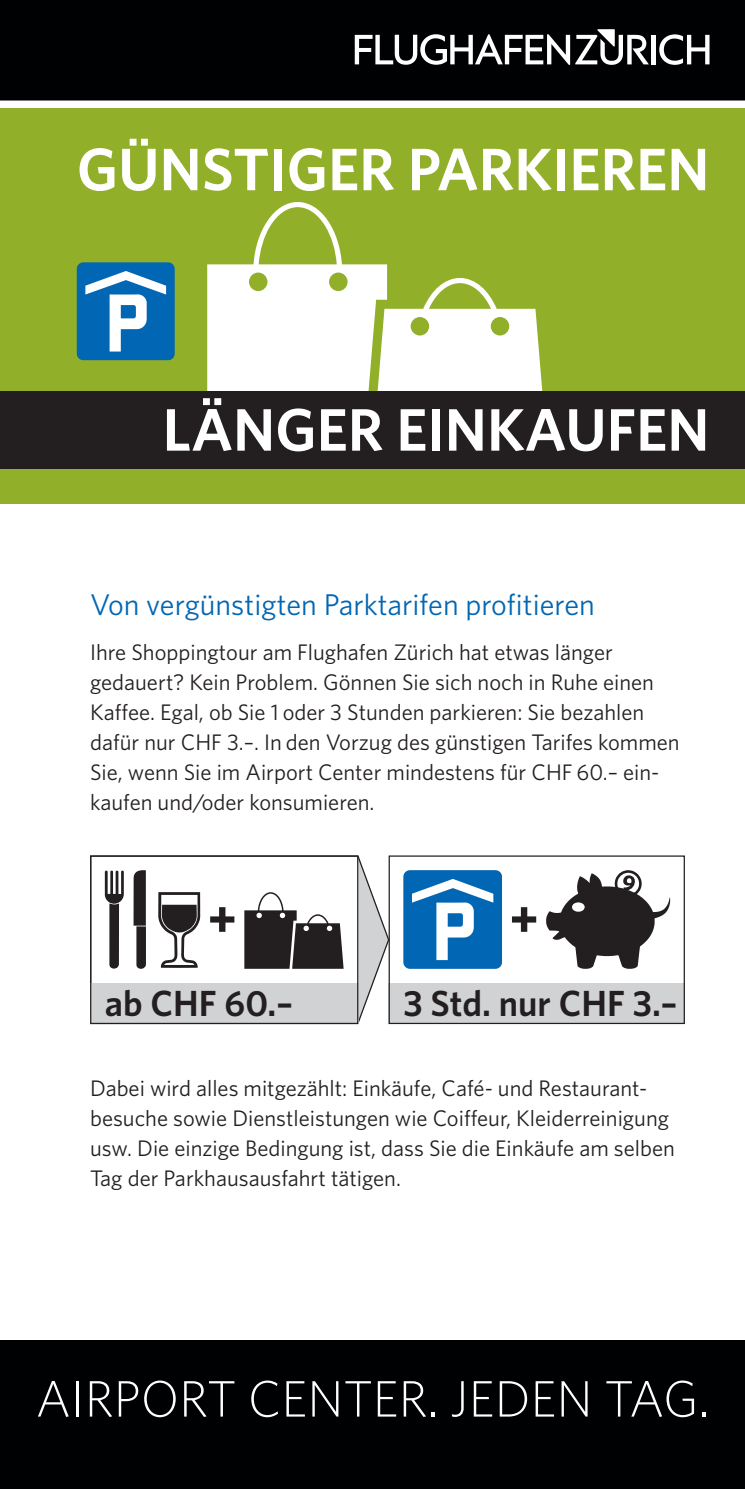
<style>
.page{position:relative;width:745px;height:1489px;background:#fff}
.page>*{position:absolute;margin:0;border:0;box-sizing:border-box;transform-origin:0 0}
.t1{font:600 60px "Whitney";color:#fff}
.t2{font:300 51.25px "Whitney";color:#fff}
.t3{font:600 36.5px "Whitney";color:#231f20}
.t4{font:30px "Whitney";color:#0166b3}
.t5{font:22.5px/30px "Whitney";color:#231f20}
</style>
<div class="page">
<svg style="left:0;top:0;width:744px;height:100px;background:#0e0f10"></svg>
<div style="left:0;top:1339px;width:744px;height:149px;background:#000103"></div>
<div style="left:0;top:108px;width:744px;height:396px;background:#92af2a"></div>
<svg style="left:207px;top:202px;width:336px;height:189px"></svg>
<div style="left:0;top:391px;width:744px;height:77px;background:#231f20"></div>
<svg style="left:104px;top:855px;width:284px;height:169px"></svg>
<div style="left:90px;top:983px;width:268px;height:41px;background:#d1d2d4"></div>
<div style="left:90px;top:855px;width:268px;height:169px;border:1px solid #231f20"></div>
<svg style="left:105px;top:870px;width:19px;height:98px"></svg>
<svg style="left:133px;top:870px;width:13px;height:98px"></svg>
<svg style="left:158px;top:892px;width:42px;height:75px"></svg>
<svg style="left:244px;top:892px;width:99px;height:76px"></svg>
<svg style="left:210px;top:907px;width:24px;height:24px"></svg>
<div style="left:388px;top:983px;width:296px;height:41px;background:#d1d2d4"></div>
<div style="left:388px;top:855px;width:296px;height:169px;border:1px solid #231f20"></div>
<svg style="left:403px;top:870px;width:98px;height:98px"></svg>
<svg style="left:546px;top:870px;width:123px;height:98px"></svg>
<svg style="left:512px;top:907px;width:24px;height:24px"></svg>
<svg style="left:77px;top:262px;width:97px;height:98px;background:#3787c2"></svg>
<h1 class="t1" style="left:77px;top:129px;width:633px">GÜNSTIGER PARKIEREN</h1>
<h1 class="t1" style="left:162px;top:390px;width:548px">LÄNGER EINKAUFEN</h1>
<h3 class="t4" style="left:90px;top:585px;width:506px">Von vergünstigten Parktarifen profitieren</h3>
<p class="t5" style="left:90px;top:637px;width:590px">Ihre Shoppingtour am Flughafen Zürich hat etwas länger gedauert? Kein Problem. Gönnen Sie sich noch in Ruhe einen Kaffee. Egal, ob Sie 1 oder 3 Stunden parkieren: Sie bezahlen dafür nur CHF 3.–. In den Vorzug des günstigen Tarifes kommen Sie, wenn Sie im Airport Center mindestens für CHF 60.– ein&shy;kaufen und/oder konsumieren.</p>
<h3 class="t3" style="left:105px;top:979px;width:189px">ab CHF 60.–</h3>
<h3 class="t3" style="left:403px;top:979px;width:275px">3 Std. nur CHF 3.–</h3>
<p class="t5" style="left:90px;top:1072px;width:586px">Dabei wird alles mitgezählt: Einkäufe, Café- und Restaurant&shy;besuche sowie Dienstleistungen wie Coiffeur, Kleiderreinigung usw. Die einzige Bedingung ist, dass Sie die Einkäufe am selben Tag der Parkhausausfahrt tätigen.</p>
<h2 class="t2" style="left:35px;top:1364px;width:675px">AIRPORT CENTER. JEDEN TAG.</h2>
</div>
